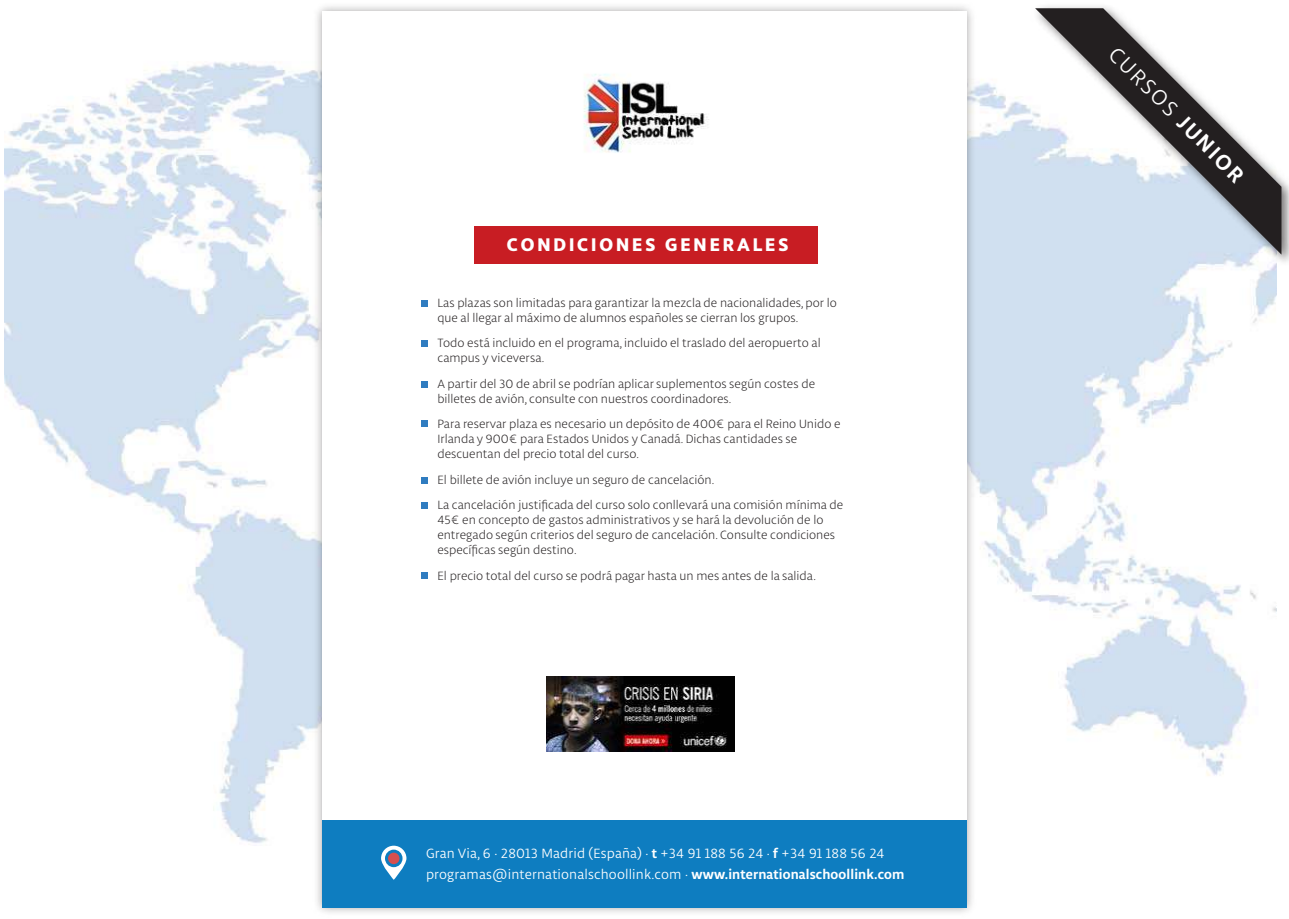
<style>
.page{position:relative;width:1289px;height:919px;background:#fff}
.page>*{position:absolute;margin:0;border:0;box-sizing:border-box;transform-origin:0 0}
.t1{font:22.8px "Libertad";color:#fff}
.t2{font:800 19.5px "Libertad";letter-spacing:.15em;color:#fff}
.t3{font:14.25px/21px "Libertad";letter-spacing:.01em;color:#fff}
.t4{font:300 12.75px/15px "Libertad";color:#231f20}
.s1{font-weight:700}
</style>
<div class="page">
<img style="left:5px;top:62px;width:1271px;height:781px">
<img style="left:309px;top:6px;width:670px;height:907px">
<div style="left:322px;top:11px;width:644px;height:895px;background:#fff"></div>
<img style="left:583px;top:74px;width:126px;height:79px">
<img style="left:546px;top:676px;width:188px;height:75px">
<div style="left:322px;top:820px;width:644px;height:87px;background:#0e7dc0"></div>
<svg style="left:381px;top:845px;width:25px;height:34px"></svg>
<div style="left:474px;top:226px;width:343px;height:37px;background:#c81d23"></div>
<div style="left:421px;top:300px;width:6px;height:7px;background:#2f7cc0"></div>
<div style="left:421px;top:340px;width:6px;height:7px;background:#2f7cc0"></div>
<div style="left:421px;top:381px;width:6px;height:7px;background:#2f7cc0"></div>
<div style="left:421px;top:420px;width:6px;height:7px;background:#2f7cc0"></div>
<div style="left:421px;top:477px;width:6px;height:7px;background:#2f7cc0"></div>
<svg style="left:421px;top:502px;width:6px;height:6px"></svg>
<div style="left:421px;top:572px;width:6px;height:7px;background:#2f7cc0"></div>
<img style="left:1026px;top:6px;width:262px;height:266px">
<svg style="left:1035px;top:8px;width:246px;height:246px"></svg>
<h2 class="t2" style="left:507px;top:230px;width:283px">CONDICIONES GENERALES</h2>
<p class="t4" style="left:437px;top:295px;width:401px">Las plazas son limitadas para garantizar la mezcla de nacionalidades, por lo que al llegar al máximo de alumnos españoles se cierran los grupos.</p>
<p class="t4" style="left:437px;top:335px;width:385px">Todo está incluido en el programa, incluido el traslado del aeropuerto al campus y viceversa.</p>
<p class="t4" style="left:437px;top:376px;width:379px">A partir del 30 de abril se podrían aplicar suplementos según costes de billetes de avión, consulte con nuestros coordinadores.</p>
<p class="t4" style="left:437px;top:416px;width:404px">Para reservar plaza es necesario un depósito de 400€ para el Reino Unido e<br>Irlanda y 900€ para Estados Unidos y Canadá. Dichas cantidades se descuentan del precio total del curso.</p>
<p class="t4" style="left:437px;top:466px;width:407px;line-height:25.5px">El billete de avión incluye un seguro de cancelación.<br>La cancelación justificada del curso solo conllevará una comisión mínima de</p>
<p class="t4" style="left:437px;top:512px;width:399px">45€ en concepto de gastos administrativos y se hará la devolución de lo entregado según criterios del seguro de cancelación. Consulte condiciones específicas según destino.</p>
<p class="t4" style="left:437px;top:568px;width:380px">El precio total del curso se podrá pagar hasta un mes antes de la salida.</p>
<p class="t3" style="left:426px;top:842px;width:480px">Gran Via, 6 · 28013 Madrid (España) · <span class="s1">t</span> +34 91 188 56 24 · <span class="s1">f</span> +34 91 188 56 24 programas@internationalschoollink.com · <span class="s1">www.internationalschoollink.com</span></p>
<h1 class="t1" style="left:1122px;top:41px;width:182px;rotate:45deg">CURSOS <span class="s1">JUNIOR</span></h1>
</div>
